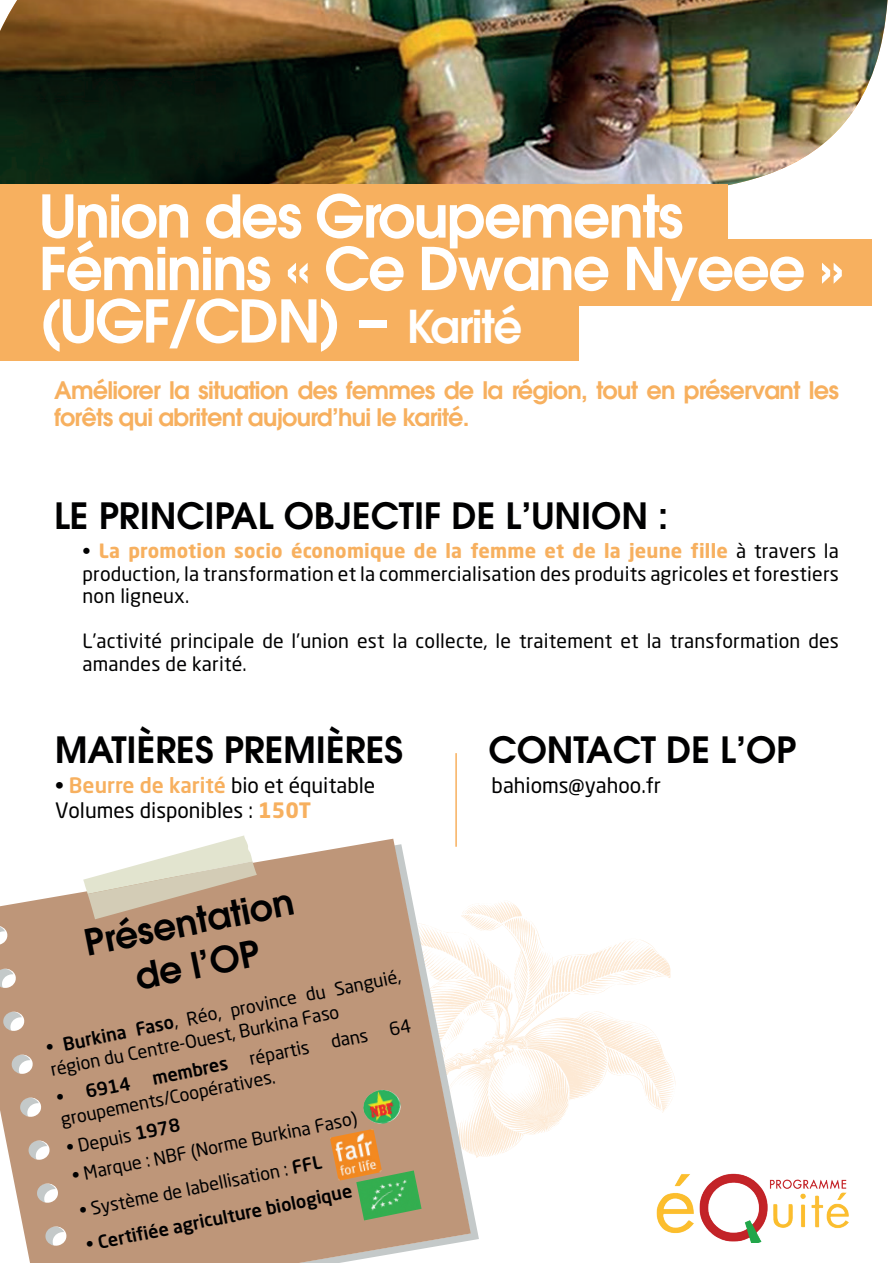
<style>
.page{position:relative;width:893px;height:1263px;background:#fff}
.page>*{position:absolute;margin:0;border:0;box-sizing:border-box;transform-origin:0 0}
.t1{font:600 58.5px/52.5px "ITC Avant Garde Std";letter-spacing:-.03em;color:#fff}
.t2{font:600 36px/43.2px "ITC Avant Garde Std";color:#000001;text-align:center}
.t3{font:600 24px/27px "ITC Avant Garde Std";letter-spacing:-.03em;color:#f7b05f}
.t4{font:21px/25.2px "Neo Sans Std";color:#000001}
.t5{font:19.5px/22.5px "Neo Sans Std";letter-spacing:.01em;color:#000001;text-align:justify}
.t6{font:18px/23.2px "Neo Sans Std";color:#000001}
.t7{font:500 18px "Neo Sans Std";color:#000001}
.s1{font-size:63px}
.s2{font-size:45px}
.s3{font-weight:700;color:#f7b05f}
.s4{font-weight:500;color:#f7b05f}
.s5{font-weight:500}
.s6{font-weight:400}
</style>
<div class="page">
<img style="left:0;top:0;width:887px;height:329px">
<svg style="left:479px;top:902px;width:196px;height:255px"></svg>
<svg style="left:0;top:839px;width:471px;height:424px;background:#c6a58c"></svg>
<svg style="left:83px;top:835px;width:174px;height:84px"></svg>
<img style="left:656px;top:1173px;width:193px;height:69px">
<div style="left:0;top:184px;width:727px;height:75px;background:#f7b05f"></div>
<div style="left:0;top:239px;width:872px;height:67px;background:#f7b05f"></div>
<div style="left:0;top:286px;width:578px;height:75px;background:#f7b05f"></div>
<hr style="left:455px;top:753px;width:2px;height:94px;background:#f7b05f">
<img style="left:356px;top:1170px;width:66px;height:50px">
<img style="left:330px;top:1129px;width:52px;height:52px">
<img style="left:363px;top:1090px;width:38px;height:34px">
<h1 class="t1" style="left:39px;top:189px;width:808px">Union des Groupements<br>Féminins « Ce Dwane Nyeee » (UGF/CDN) <span class="s1">–</span> <span class="s2">Karité</span></h1>
<p class="t3" style="left:54px;top:376px;width:786px">Améliorer la situation des femmes de la région, tout en préservant les forêts qui abritent aujourd’hui le karité.</p>
<h2 class="t2" style="left:54px;top:493px;width:616px">LE PRINCIPAL OBJECTIF DE L’UNION :</h2>
<p class="t5" style="left:82px;top:540px;width:758px">• <span class="s3">La promotion socio économique de la femme et de la jeune fille</span> à travers la production, la transformation et la commercialisation des produits agricoles et forestiers non ligneux.</p>
<p class="t5" style="left:82px;top:630px;width:758px">L’activité principale de l’union est la collecte, le traitement et la transformation des amandes de karité.</p>
<h2 class="t2" style="left:55px;top:728px;width:350px">MATIÈRES PREMIÈRES</h2>
<p class="t4" style="left:55px;top:772px;width:322px">• <span class="s4">Beurre de karité</span> bio et équitable<br>Volumes disponibles : <span class="s3">150T</span></p>
<h2 class="t2" style="left:80px;top:920px;width:214px;rotate:-11deg">Présentation de l’OP</h2>
<p class="t6" style="left:44px;top:1034px;width:363px;rotate:-11deg">• <span class="s5">Burkina Faso</span>, Réo, province du Sanguié, région du Centre-Ouest, Burkina Faso</p>
<p class="t7" style="left:54px;top:1086px;width:77px;rotate:-11deg"><span class="s6">•</span> 6914</p>
<p class="t6" style="left:54px;top:1084px;width:363px;line-height:23.7px;text-indent:98px;rotate:-11deg"><span class="s5">membres</span> répartis dans 64 groupements/Coopératives.</p>
<p class="t6" style="left:70px;top:1163px;width:292px;rotate:-11deg">• Marque : NBF (Norme Burkina Faso)</p>
<p class="t6" style="left:64px;top:1136px;width:117px;rotate:-11deg">• Depuis <span class="s5">1978</span></p>
<p class="t6" style="left:77px;top:1198px;width:248px;rotate:-11deg">• Système de labellisation : <span class="s5">FFL</span></p>
<p class="t7" style="left:84px;top:1232px;width:272px;rotate:-11deg"><span class="s6">•</span> Certifiée agriculture biologique</p>
<h2 class="t2" style="left:489px;top:728px;width:309px">CONTACT DE L’OP</h2>
<p class="t4" style="left:492px;top:772px;width:171px">bahioms@yahoo.fr</p>
</div>
